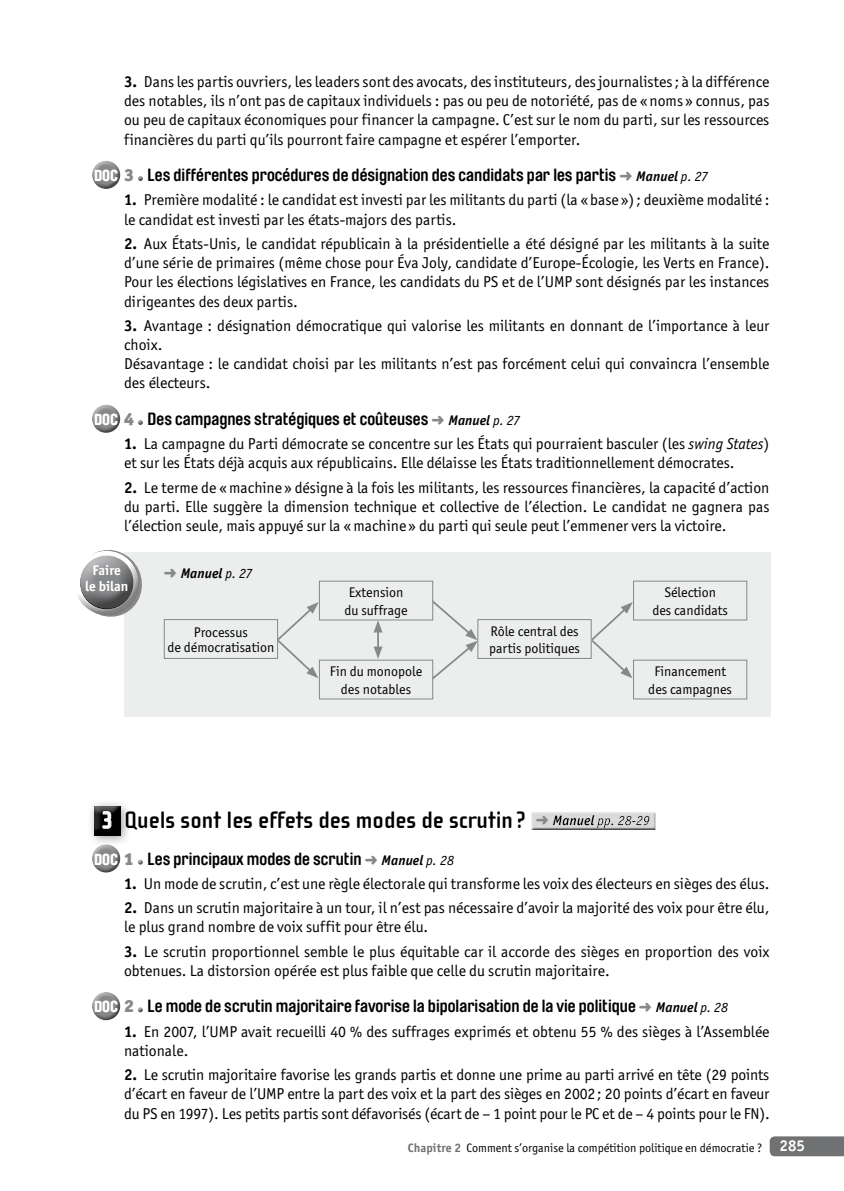
<style>
.page{position:relative;width:844px;height:1191px;background:#fff}
.page>*{position:absolute;margin:0;border:0;box-sizing:border-box;transform-origin:0 0}
.t1{font:700 24.5px "Cholla Sans";color:#000}
.t2{font:700 17.5px "Brauer Neue";color:#000}
.t3{font:15.75px/19.2px "Officina San ITC";color:#000}
.t4{font:14px/17.5px "Officina San ITC";color:#000;text-align:center}
.t5{font:700 14px/16.4px "Officina San ITC";color:#fff;text-align:center}
.t6{font:italic 700 14px "Officina San ITC";color:#000}
.t7{font:12.25px "Officina San ITC";color:#000}
.s1{font-weight:700}
.s2{font-weight:900;font-size:15.75px;color:#fff}
.s3{font-family:"Officina San ITC";font-weight:900;color:#87888a}
.s4{color:#87888a}
.s5{font-family:"Officina San ITC";font-style:italic;font-size:14px}
.s6{font-family:"Officina San ITC";font-weight:400;font-style:italic;font-size:14px}
.s7{font-style:italic}
.s8{font-weight:400}
.s9{font-size:24.32px;color:#fff}
.s10{font-weight:700;color:#707172}
.s11{font-weight:700;font-size:15.75px;color:#fff}
</style>
<div class="page">
<svg style="left:769px;top:1136px;width:74px;height:20px"></svg>
<div style="left:91px;top:158px;width:31px;height:25px;background:#fff;opacity:.5"></div>
<div style="left:91px;top:165px;width:31px;height:24px;background:#000;opacity:.5"></div>
<div style="left:137px;top:176px;width:8px;height:6px;background:#000;opacity:.5"></div>
<div style="left:91px;top:401px;width:31px;height:26px;background:#fff;opacity:.5"></div>
<div style="left:91px;top:408px;width:31px;height:25px;background:#000;opacity:.5"></div>
<div style="left:137px;top:420px;width:8px;height:6px;background:#000;opacity:.5"></div>
<div style="left:124px;top:552px;width:646px;height:164px;background:#eceded"></div>
<svg style="left:427px;top:596px;width:50px;height:86px"></svg>
<svg style="left:278px;top:602px;width:40px;height:76px"></svg>
<svg style="left:373px;top:620px;width:9px;height:39px"></svg>
<div style="left:164px;top:619px;width:114px;height:40px;border:1px solid #87888a"></div>
<div style="left:477px;top:619px;width:114px;height:40px;border:1px solid #87888a"></div>
<div style="left:319px;top:660px;width:113px;height:39px;background:#eceded"></div>
<div style="left:319px;top:659px;width:114px;height:40px;border:1px solid #87888a"></div>
<div style="left:319px;top:581px;width:113px;height:39px;background:#eceded"></div>
<div style="left:319px;top:581px;width:114px;height:39px;border:1px solid #87888a"></div>
<div style="left:633px;top:659px;width:114px;height:40px;border:1px solid #87888a"></div>
<div style="left:633px;top:581px;width:114px;height:39px;border:1px solid #87888a"></div>
<svg style="left:588px;top:602px;width:44px;height:76px"></svg>
<svg style="left:101px;top:573px;width:41px;height:44px"></svg>
<div style="left:72px;top:549px;width:68px;height:48px;background:#fff;opacity:.5"></div>
<div style="left:72px;top:560px;width:68px;height:55px;background:#000;opacity:.5"></div>
<div style="left:78px;top:551px;width:56px;height:41px;background:#fff;opacity:.5"></div>
<div style="left:78px;top:562px;width:56px;height:48px;background:#000;opacity:.5"></div>
<div style="left:86px;top:798px;width:46px;height:48px;background:#000;opacity:.4"></div>
<div style="left:94px;top:803px;width:29px;height:31px;background:#ededed"></div>
<div style="left:94px;top:805px;width:29px;height:31px;background:#000;opacity:.5"></div>
<svg style="left:102px;top:810px;width:10px;height:19px"></svg>
<div style="left:530px;top:811px;width:128px;height:22px;background:#000;opacity:.75"></div>
<div style="left:91px;top:841px;width:31px;height:26px;background:#fff;opacity:.5"></div>
<div style="left:91px;top:848px;width:31px;height:25px;background:#000;opacity:.5"></div>
<div style="left:137px;top:859px;width:8px;height:7px;background:#000;opacity:.5"></div>
<div style="left:91px;top:989px;width:31px;height:25px;background:#fff;opacity:.5"></div>
<div style="left:91px;top:996px;width:31px;height:24px;background:#000;opacity:.5"></div>
<div style="left:137px;top:1007px;width:8px;height:6px;background:#000;opacity:.5"></div>
<p class="t3" style="left:124px;top:72px;width:646px;text-align:justify"><span class="s1">3.</span> Dans les partis ouvriers, les leaders sont des avocats, des instituteurs, des journalistes; à la différence des notables, ils n’ont pas de capitaux individuels : pas ou peu de notoriété, pas de «noms » connus, pas ou peu de capitaux économiques pour financer la campagne. C’est sur le nom du parti, sur les ressources financières du parti qu’ils pourront faire campagne et espérer l’emporter.</p>
<p class="t2" style="left:94px;top:165px;width:615px"><span class="s2">DOC</span> <span class="s3">3</span> Les différentes procédures de désignation des candidats par les partis <span class="s4">➜</span> <span class="s5">Manuel</span> <span class="s6">p. 27</span></p>
<p class="t3" style="left:124px;top:190px;width:646px"><span class="s1">1.</span> Première modalité : le candidat est investi par les militants du parti (la «base »); deuxième modalité : le candidat est investi par les états-majors des partis.</p>
<p class="t3" style="left:124px;top:234px;width:646px;text-align:justify"><span class="s1">2.</span> Aux États-Unis, le candidat républicain à la présidentielle a été désigné par les militants à la suite d’une série de primaires (même chose pour Éva Joly, candidate d’Europe-Écologie, les Verts en France).<br>Pour les élections législatives en France, les candidats du PS et de l’UMP sont désignés par les instances dirigeantes des deux partis.</p>
<p class="t3" style="left:124px;top:316px;width:646px"><span class="s1">3.</span> Avantage : désignation démocratique qui valorise les militants en donnant de l’importance à leur choix.<br>Désavantage : le candidat choisi par les militants n’est pas forcément celui qui convaincra l’ensemble des électeurs.</p>
<p class="t2" style="left:94px;top:409px;width:427px"><span class="s2">DOC</span> <span class="s3">4</span> Des campagnes stratégiques et coûteuses <span class="s4">➜</span> <span class="s5">Manuel</span> <span class="s6">p. 27</span></p>
<p class="t3" style="left:124px;top:434px;width:646px"><span class="s1">1.</span> La campagne du Parti démocrate se concentre sur les États qui pourraient basculer (les <span class="s7">swing States</span>) et sur les États déjà acquis aux républicains. Elle délaisse les États traditionnellement démocrates.</p>
<p class="t3" style="left:124px;top:477px;width:646px;text-align:justify"><span class="s1">2.</span> Le terme de «machine » désigne à la fois les militants, les ressources financières, la capacité d’action du parti. Elle suggère la dimension technique et collective de l’élection. Le candidat ne gagnera pas l’élection seule, mais appuyé sur la «machine » du parti qui seule peut l’emmener vers la victoire.</p>
<p class="t6" style="left:164px;top:565px;width:90px"><span class="s4">➜</span> Manuel <span class="s8">p. 27</span></p>
<p class="t5" style="left:85px;top:562px;width:45px">Faire<br>le bilan</p>
<p class="t4" style="left:652px;top:583px;width:77px">Sélection<br>des candidats</p>
<p class="t4" style="left:344px;top:583px;width:65px">Extension du suffrage</p>
<p class="t4" style="left:167px;top:624px;width:108px;line-height:15.8px">Processus<br>de démocratisation</p>
<p class="t4" style="left:489px;top:622px;width:92px;text-align:left">Rôle central des partis politiques</p>
<p class="t4" style="left:330px;top:662px;width:94px">Fin du monopole des notables</p>
<p class="t4" style="left:648px;top:662px;width:85px">Financement des campagnes</p>
<h1 class="t1" style="left:101px;top:806px;width:448px"><span class="s9">3</span> Quels sont les effets des modes de scrutin ? <span class="s4">➜</span></h1>
<p class="t2" style="left:94px;top:848px;width:361px"><span class="s2">DOC</span> <span class="s3">1</span> Les principaux modes de scrutin <span class="s4">➜</span> <span class="s5">Manuel</span> <span class="s6">p. 28</span></p>
<p class="t3" style="left:124px;top:874px;width:646px"><span class="s1">1.</span> Un mode de scrutin, c’est une règle électorale qui transforme les voix des électeurs en sièges des élus.</p>
<p class="t3" style="left:124px;top:898px;width:646px"><span class="s1">2.</span> Dans un scrutin majoritaire à un tour, il n’est pas nécessaire d’avoir la majorité des voix pour être élu, le plus grand nombre de voix suffit pour être élu.</p>
<p class="t3" style="left:124px;top:941px;width:646px"><span class="s1">3.</span> Le scrutin proportionnel semble le plus équitable car il accorde des sièges en proportion des voix obtenues. La distorsion opérée est plus faible que celle du scrutin majoritaire.</p>
<p class="t2" style="left:94px;top:996px;width:635px"><span class="s2">DOC</span> <span class="s3">2</span> Le mode de scrutin majoritaire favorise la bipolarisation de la vie politique <span class="s4">➜</span> <span class="s5">Manuel</span> <span class="s6">p. 28</span></p>
<p class="t3" style="left:124px;top:1021px;width:646px"><span class="s1">1.</span> En 2007, l’UMP avait recueilli 40 % des suffrages exprimés et obtenu 55 % des sièges à l’Assemblée nationale.</p>
<p class="t3" style="left:124px;top:1065px;width:647px;text-align:justify"><span class="s1">2.</span> Le scrutin majoritaire favorise les grands partis et donne une prime au parti arrivé en tête (29 points d’écart en faveur de l’UMP entre la part des voix et la part des sièges en 2002; 20 points d’écart en faveur du PS en 1997). Les petits partis sont défavorisés (écart de – 1 point pour le PC et de – 4 points pour le FN).</p>
<p class="t7" style="left:408px;top:1140px;width:398px"><span class="s10">Chapitre 2</span> Comment s’organise la compétition politique en démocratie ? <span class="s11">285</span></p>
</div>
